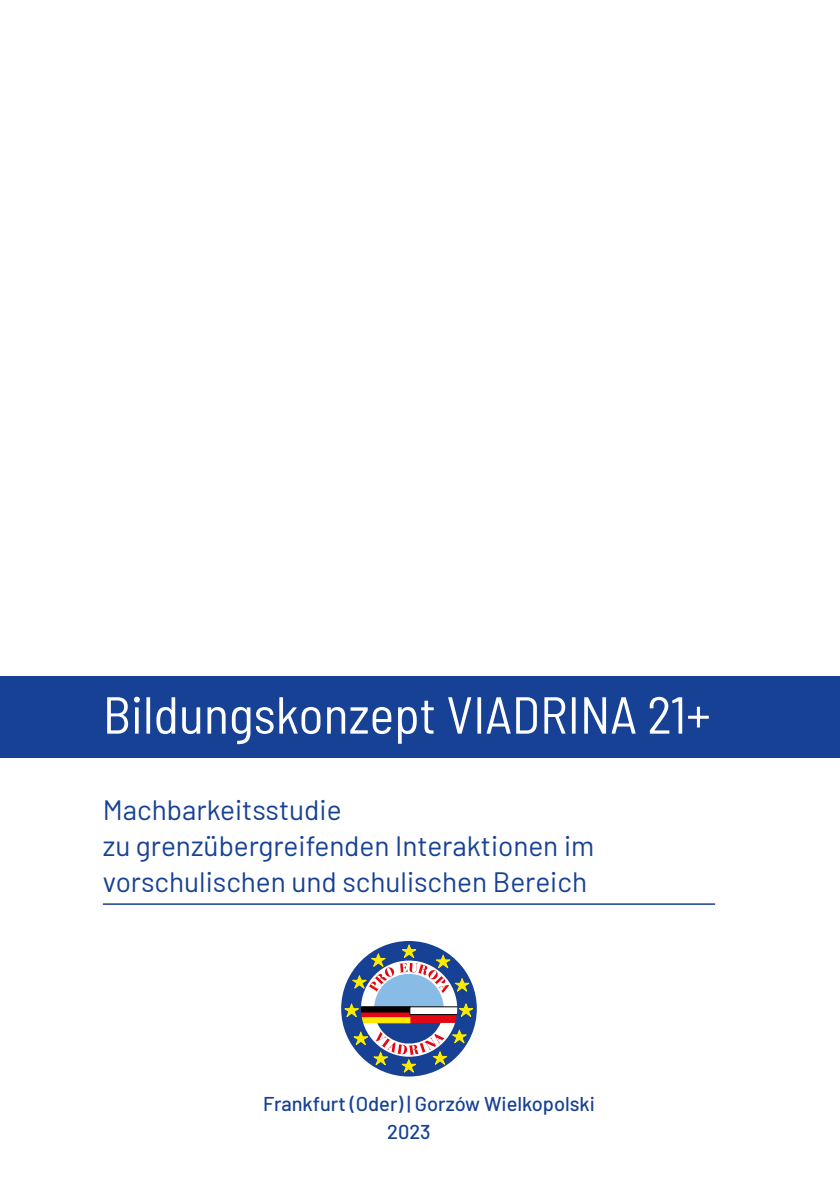
<style>
.page{position:relative;width:840px;height:1191px;background:#fff}
.page>*{position:absolute;margin:0;border:0;box-sizing:border-box;transform-origin:0 0}
.t1{font:semi-condensed 52px "Barlow";color:#fff}
.t2{font:28px/36px "Barlow";color:#164194}
.t3{font:500 20px/28px "Barlow";color:#164194}
</style>
<div class="page">
<div style="left:0;top:676px;width:839px;height:82px;background:#164194"></div>
<hr style="left:103px;top:903px;width:611px;height:2px;background:#164194">
<svg style="left:341px;top:941px;width:135px;height:135px"></svg>
<h1 class="t1" style="left:103px;top:677px;width:609px">Bildungskonzept VIADRINA 21+</h1>
<p class="t2" style="left:103px;top:789px;width:492px">Machbarkeitsstudie<br>zu grenzübergreifenden Interaktionen im vorschulischen und schulischen Bereich</p>
<p class="t3" style="left:387px;top:1087px;width:209px;text-indent:-124px">Frankfurt (Oder) | Gorzów Wielkopolski<br>2023</p>
</div>
